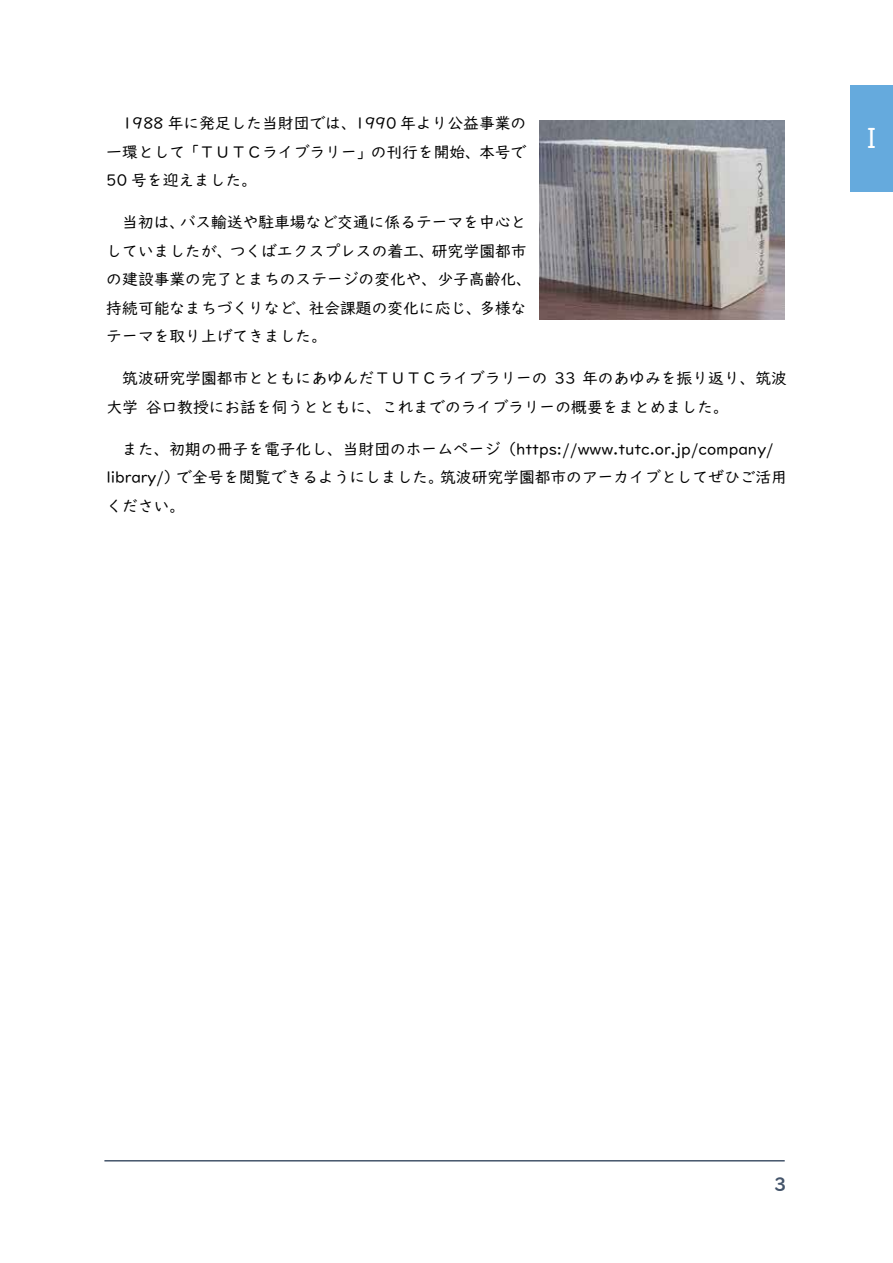
<style>
.page{position:relative;width:893px;height:1263px;background:#fff}
.page>*{position:absolute;margin:0;border:0;box-sizing:border-box;transform-origin:0 0}
.t1{font:25.5px "UD Shin M Go Pr 6 N";color:#fff}
.t2{font:18px "UD Digi Kyokasho NP B";color:#44546a}
.t3{font:15.9px/28.5px "UD Digi Kyokasho NP R";color:#000}
</style>
<div class="page">
<hr style="left:104px;top:1160px;width:681px;height:1px;background:#44546a">
<img style="left:540px;top:120px;width:245px;height:199px">
<div style="left:850px;top:85px;width:43px;height:106px;background:#65aadd"></div>
<p class="t3" style="left:106px;top:109px;width:422px;text-align:justify;text-indent:16px">1988 年に発足した当財団では、1990 年より公益事業の一環として「ＴＵＴＣライブラリー」の刊行を開始、本号で50 号を迎えました。</p>
<p class="t3" style="left:106px;top:208px;width:427px;text-indent:16px">当初は、バス輸送や駐車場など交通に係るテーマを中心としていましたが、つくばエクスプレスの着工、研究学園都市の建設事業の完了とまちのステージの変化や、少子高齢化、持続可能なまちづくりなど、社会課題の変化に応じ、多様なテーマを取り上げてきました。</p>
<p class="t3" style="left:106px;top:364px;width:682px;text-indent:16px">筑波研究学園都市とともにあゆんだＴＵＴＣライブラリーの 33 年のあゆみを振り返り、筑波大学 谷口教授にお話を伺うとともに、これまでのライブラリーの概要をまとめました。</p>
<p class="t3" style="left:106px;top:435px;width:682px;text-indent:16px">また、初期の冊子を電子化し、当財団のホームページ（https://www.tutc.or.jp/company/ library/）で全号を閲覧できるようにしました。筑波研究学園都市のアーカイブとしてぜひご活用ください。</p>
<h1 class="t1" style="left:859px;top:117px;width:18px">Ⅰ</h1>
<p class="t2" style="left:774px;top:1173px;width:14px">3</p>
</div>
